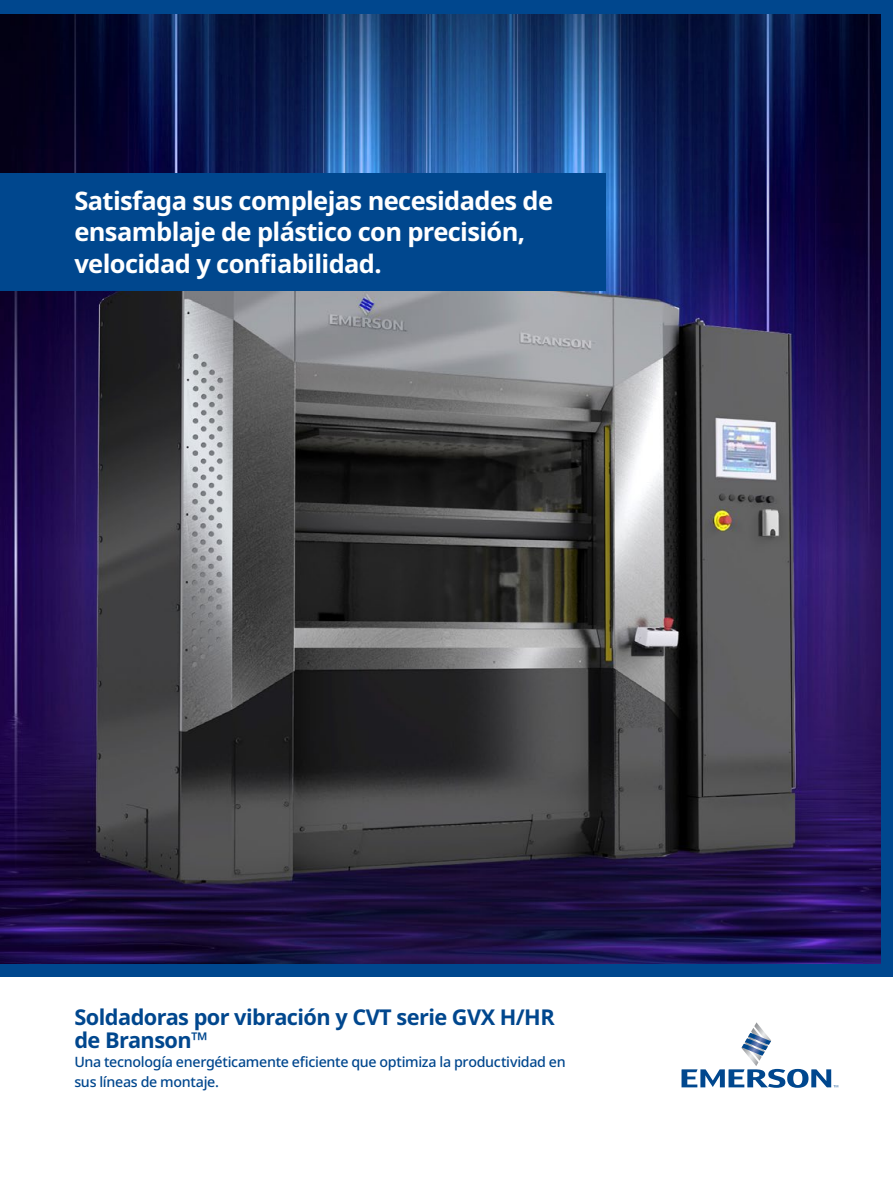
<style>
.page{position:relative;width:893px;height:1187px;background:#fff}
.page>*{position:absolute;margin:0;border:0;box-sizing:border-box;transform-origin:0 0}
.Headline_Front_Cover{font:700 25.5px/31.5px "Noto Sans";letter-spacing:-.025em;color:#fff}
.Product_Title_Front_Cover_Page{font:700 21.75px/22.5px "Noto Sans";letter-spacing:-.025em;color:#00478e}
.Product_Subtitle_Front_Cover_Page{font:500 14.25px/19.5px "Noto Sans";letter-spacing:-.02em;color:#00478e}
</style>
<div class="page">
<div style="left:0;top:0;width:893px;height:976px;background:#00478e"></div>
<svg style="left:681px;top:1022px;width:157px;height:65px"></svg>
<img style="left:0;top:15px;width:881px;height:948px">
<div style="left:0;top:173px;width:606px;height:117px;background:#00478e"></div>
<p class="Headline_Front_Cover" style="left:74px;top:185px;width:480px">Satisfaga sus complejas necesidades de ensamblaje de plástico con precisión, velocidad y confiabilidad.</p>
<p class="Product_Title_Front_Cover_Page" style="left:74px;top:1006px;width:482px">Soldadoras por vibración y CVT serie GVX H/HR de Branson™</p>
<p class="Product_Subtitle_Front_Cover_Page" style="left:74px;top:1052px;width:493px">Una tecnología energéticamente eficiente que optimiza la productividad en sus líneas de montaje.</p>
</div>
